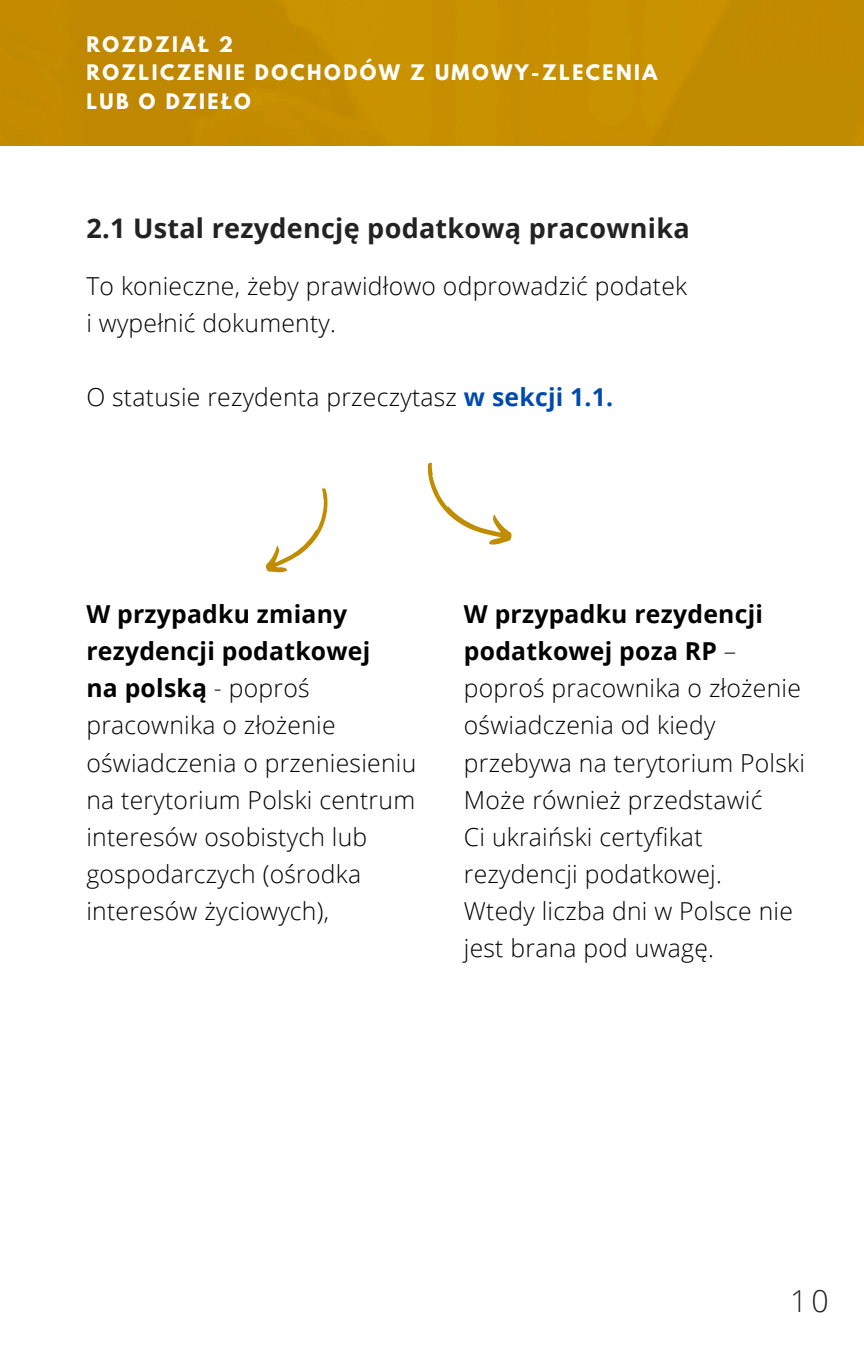
<style>
.page{position:relative;width:864px;height:1350px;background:#fff}
.page>*{position:absolute;margin:0;border:0;box-sizing:border-box;transform-origin:0 0}
.t1{font:300 30.15px "Open Sans";color:#222}
.t2{font:700 27px "Open Sans";letter-spacing:.01em;color:#222}
.t3{font:300 24.75px/37.1px "Open Sans";letter-spacing:.01em;color:#000}
.t4{font:700 18.9px/28.6px "League Spartan";letter-spacing:.13em;color:#fff}
.s1{font-weight:700;color:#004aad}
.s2{font-weight:700}
</style>
<div class="page">
<div style="left:0;top:0;width:863px;height:145px;background:#c48b00"></div>
<svg style="left:265px;top:488px;width:63px;height:85px"></svg>
<svg style="left:427px;top:462px;width:85px;height:83px"></svg>
<p class="t4" style="left:86px;top:32px;width:573px">ROZDZIAŁ 2<br>ROZLICZENIE DOCHODÓW Z UMOWY-ZLECENIA<br>LUB O DZIEŁO</p>
<p class="t2" style="left:86px;top:210px;width:605px">2.1 Ustal rezydencję podatkową pracownika</p>
<p class="t3" style="left:86px;top:267px;width:602px">To konieczne, żeby prawidłowo odprowadzić podatek i wypełnić dokumenty.</p>
<p class="t3" style="left:86px;top:378px;width:528px">O statusie rezydenta przeczytasz <span class="s1">w sekcji 1.1.</span></p>
<p class="t3" style="left:86px;top:595px;width:331px"><span class="s2">W przypadku zmiany rezydencji podatkowej<br>na polską</span> - poproś pracownika o złożenie oświadczenia o przeniesieniu na terytorium Polski centrum interesów osobistych lub gospodarczych (ośrodka interesów życiowych),</p>
<p class="t3" style="left:464px;top:595px;width:343px"><span class="s2">W przypadku rezydencji podatkowej poza RP</span> – poproś pracownika o złożenie oświadczenia od kiedy przebywa na terytorium Polski<br>Może również przedstawić<br>Ci ukraiński certyfikat rezydencji podatkowej.<br>Wtedy liczba dni w Polsce nie jest brana pod uwagę.</p>
<p class="t1" style="left:790px;top:1280px;width:40px">10</p>
</div>
